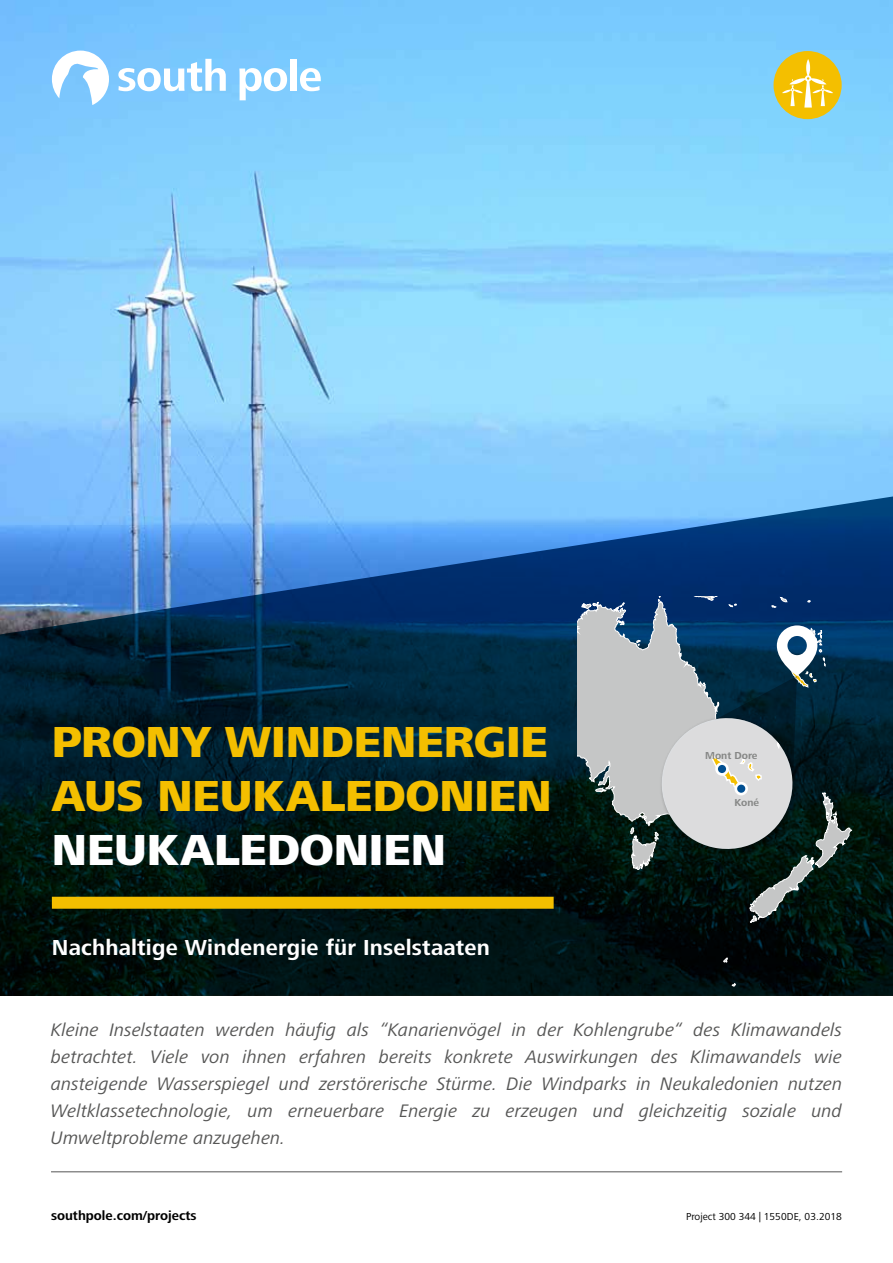
<style>
.page{position:relative;width:893px;height:1263px;background:#fff}
.page>*{position:absolute;margin:0;border:0;box-sizing:border-box;transform-origin:0 0}
.Page_Header{font:800 45px/54px "Frutiger Next LT";letter-spacing:-.005em;color:#f4bf00}
.Page_Header-2{font:800 45px "Frutiger Next LT";letter-spacing:-.005em;color:#fff}
.t1{font:700 22.5px "Frutiger Next LT";letter-spacing:.01em;color:#fff}
.t2{font:italic 18.75px/27px "Frutiger Next LT";color:#565655;text-align:justify}
.t3{font:700 13.5px "Frutiger Next LT";color:#000}
.t4{font:10.5px "Frutiger Next LT";color:#000}
.t5{font:700 10.5px "Frutiger Next LT";color:#868786}
</style>
<div class="page">
<img style="left:0;top:0;width:893px;height:494px">
<hr style="left:51px;top:1171px;width:791px;height:1px;background:#565655">
<svg style="left:118px;top:59px;width:108px;height:32px"></svg>
<svg style="left:239px;top:68px;width:48px;height:32px"></svg>
<div style="left:290px;top:59px;width:7px;height:32px;background:#fff"></div>
<svg style="left:300px;top:68px;width:21px;height:23px"></svg>
<svg style="left:52px;top:51px;width:57px;height:54px"></svg>
<div style="left:773px;top:51px;width:69px;height:68px;background:#f4bf00;border-radius:50%"></div>
<svg style="left:782px;top:59px;width:51px;height:49px"></svg>
<svg style="left:0;top:494px;width:893px;height:502px;background:#133852"></svg>
<div style="left:52px;top:897px;width:502px;height:12px;background:#f4bf00"></div>
<svg style="left:577px;top:596px;width:275px;height:390px;background:#47595f"></svg>
<p class="Page_Header" style="left:52px;top:715px;width:501px">PRONY WINDENERGIE<br>AUS NEUKALEDONIEN</p>
<p class="Page_Header-2" style="left:52px;top:825px;width:396px">NEUKALEDONIEN</p>
<p class="t1" style="left:52px;top:935px;width:439px">Nachhaltige Windenergie für Inselstaaten</p>
<p class="t5" style="left:705px;top:750px;width:54px">Mont Dore</p>
<p class="t5" style="left:734px;top:796px;width:26px">Koné</p>
<p class="t2" style="left:51px;top:1017px;width:793px">Kleine Inselstaaten werden häufig als “Kanarienvögel in der Kohlengrube“ des Klimawandels betrachtet. Viele von ihnen erfahren bereits konkrete Auswirkungen des Klimawandels wie ansteigende Wasserspiegel und zerstörerische Stürme. Die Windparks in Neukaledonien nutzen Weltklassetechnologie, um erneuerbare Energie zu erzeugen und gleichzeitig soziale und Umweltprobleme anzugehen.</p>
<p class="t3" style="left:51px;top:1208px;width:147px">southpole.com/projects</p>
<p class="t4" style="left:686px;top:1211px;width:157px">Project 300 344 | 1550DE, 03.2018</p>
</div>
